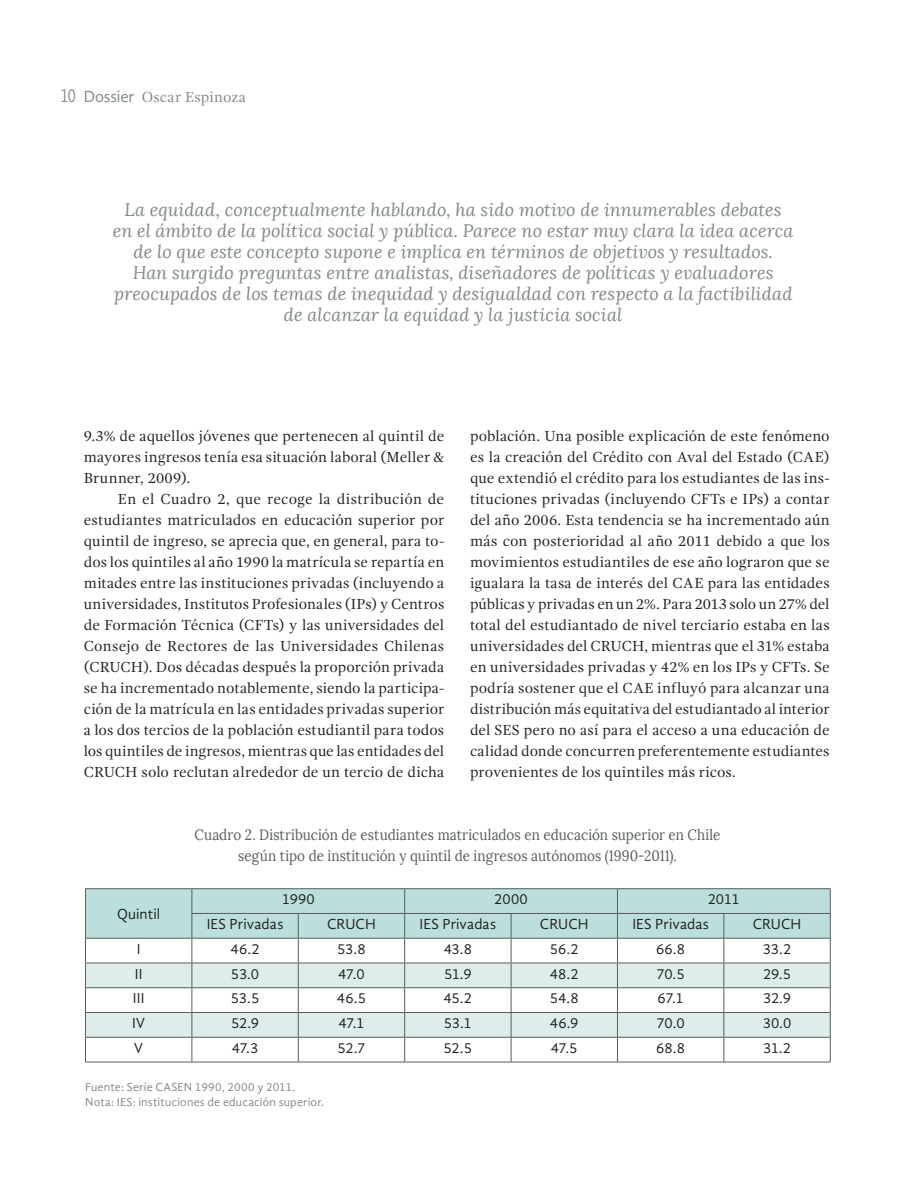
<style>
.page{position:relative;width:915px;height:1191px;background:#fff}
.page>*{position:absolute;margin:0;border:0;box-sizing:border-box;transform-origin:0 0}
.Art_-_Frase{font:italic 18px "Lora";letter-spacing:.005em;color:#818888}
.Art_-_Cuerpo_de_txt{font:15px/21px "Gandhi Serif";letter-spacing:.005em;color:#20231e;text-align:justify}
.Art_-_Tabla_centro{font:15px "Gandhi Sans";letter-spacing:-.005em;color:#20231e}
.Art_-_Titulo_de_gráf{font:15px "Lora";letter-spacing:.005em;color:#575e5c;scale:.9 1}
.Art_-_Marq_izq{font:15px "Gandhi Serif";letter-spacing:.015em;color:#818888}
.Art_-_nota_pie_gráfi{font:12px "Gandhi Sans";letter-spacing:.015em;color:#818888}
.s1{font-family:"Gandhi Sans";font-size:19.5px}
.s2{font-family:"Gandhi Sans";font-size:16.5px}
</style>
<div class="page">
<svg style="left:85px;top:888px;width:745px;height:173px"></svg>
<hr style="left:85px;top:1061px;width:107px;height:1px;background:#575e5c">
<hr style="left:192px;top:1061px;width:106px;height:1px;background:#575e5c">
<hr style="left:298px;top:1061px;width:106px;height:1px;background:#575e5c">
<hr style="left:404px;top:1061px;width:107px;height:1px;background:#575e5c">
<hr style="left:511px;top:1061px;width:106px;height:1px;background:#575e5c">
<hr style="left:617px;top:1061px;width:106px;height:1px;background:#575e5c">
<hr style="left:723px;top:1061px;width:107px;height:1px;background:#575e5c">
<p class="Art_-_Marq_izq" style="left:60px;top:88px;width:187px"><span class="s1">10</span> <span class="s2">Dossier</span> Oscar Espinoza</p>
<p class="Art_-_Frase" style="left:124px;top:198px;width:658px">La equidad, conceptualmente hablando, ha sido motivo de innumerables debates</p>
<p class="Art_-_Frase" style="left:113px;top:220px;width:682px">en el ámbito de la política social y pública. Parece no estar muy clara la idea acerca</p>
<p class="Art_-_Frase" style="left:133px;top:241px;width:640px">de lo que este concepto supone e implica en términos de objetivos y resultados.</p>
<p class="Art_-_Frase" style="left:133px;top:262px;width:642px">Han surgido preguntas entre analistas, diseñadores de políticas y evaluadores</p>
<p class="Art_-_Frase" style="left:114px;top:283px;width:680px">preocupados de los temas de inequidad y desigualdad con respecto a la factibilidad</p>
<p class="Art_-_Frase" style="left:284px;top:304px;width:340px">de alcanzar la equidad y la justicia social</p>
<p class="Art_-_Cuerpo_de_txt" style="left:84px;top:426px;width:362px">9.3% de aquellos jóvenes que pertenecen al quintil de mayores ingresos tenía esa situación laboral (Meller &amp; Brunner, 2009).</p>
<p class="Art_-_Cuerpo_de_txt" style="left:84px;top:489px;width:362px;text-indent:34px">En el Cuadro 2, que recoge la distribución de estudiantes matriculados en educación superior por quintil de ingreso, se aprecia que, en general, para to&shy;dos los quintiles al año 1990 la matrícula se repartía en mitades entre las instituciones privadas (incluyendo a universidades, Institutos Profesionales (IPs) y Centros de Formación Técnica (CFTs) y las universidades del Consejo de Rectores de las Universidades Chilenas (CRUCH). Dos décadas después la proporción privada se ha incrementado notablemente, siendo la participa&shy;ción de la matrícula en las entidades privadas superior a los dos tercios de la población estudiantil para todos los quintiles de ingresos, mientras que las entidades del CRUCH solo reclutan alrededor de un tercio de dicha</p>
<p class="Art_-_Cuerpo_de_txt" style="left:470px;top:426px;width:361px">población. Una posible explicación de este fenómeno es la creación del Crédito con Aval del Estado (CAE) que extendió el crédito para los estudiantes de las ins&shy;tituciones privadas (incluyendo CFTs e IPs) a contar del año 2006. Esta tendencia se ha incrementado aún más con posterioridad al año 2011 debido a que los movimientos estudiantiles de ese año lograron que se igualara la tasa de interés del CAE para las entidades públicas y privadas en un 2%. Para 2013 solo un 27% del total del estudiantado de nivel terciario estaba en las universidades del CRUCH, mientras que el 31% estaba en universidades privadas y 42% en los IPs y CFTs. Se podría sostener que el CAE influyó para alcanzar una distribución más equitativa del estudiantado al interior del SES pero no así para el acceso a una educación de calidad donde concurren preferentemente estudiantes provenientes de los quintiles más ricos.</p>
<p class="Art_-_Titulo_de_gráf" style="left:194px;top:826px;width:585px">Cuadro 2. Distribución de estudiantes matriculados en educación superior en Chile</p>
<p class="Art_-_Titulo_de_gráf" style="left:238px;top:847px;width:488px">según tipo de institución y quintil de ingresos autónomos (1990-2011).</p>
<p class="Art_-_Tabla_centro" style="left:117px;top:905px;width:45px">Quintil</p>
<p class="Art_-_Tabla_centro" style="left:282px;top:891px;width:34px">1990</p>
<p class="Art_-_Tabla_centro" style="left:494px;top:891px;width:35px">2000</p>
<p class="Art_-_Tabla_centro" style="left:707px;top:891px;width:33px">2011</p>
<p class="Art_-_Tabla_centro" style="left:207px;top:915px;width:78px">IES Privadas</p>
<p class="Art_-_Tabla_centro" style="left:327px;top:915px;width:50px">CRUCH</p>
<p class="Art_-_Tabla_centro" style="left:419px;top:915px;width:78px">IES Privadas</p>
<p class="Art_-_Tabla_centro" style="left:539px;top:915px;width:50px">CRUCH</p>
<p class="Art_-_Tabla_centro" style="left:632px;top:915px;width:78px">IES Privadas</p>
<p class="Art_-_Tabla_centro" style="left:752px;top:915px;width:50px">CRUCH</p>
<p class="Art_-_Tabla_centro" style="left:137px;top:940px;width:5px">I</p>
<p class="Art_-_Tabla_centro" style="left:230px;top:940px;width:31px">46.2</p>
<p class="Art_-_Tabla_centro" style="left:337px;top:940px;width:30px">53.8</p>
<p class="Art_-_Tabla_centro" style="left:443px;top:940px;width:30px">43.8</p>
<p class="Art_-_Tabla_centro" style="left:549px;top:940px;width:30px">56.2</p>
<p class="Art_-_Tabla_centro" style="left:656px;top:940px;width:30px">66.8</p>
<p class="Art_-_Tabla_centro" style="left:762px;top:940px;width:30px">33.2</p>
<p class="Art_-_Tabla_centro" style="left:135px;top:965px;width:9px">II</p>
<p class="Art_-_Tabla_centro" style="left:231px;top:965px;width:30px">53.0</p>
<p class="Art_-_Tabla_centro" style="left:338px;top:965px;width:28px">47.0</p>
<p class="Art_-_Tabla_centro" style="left:444px;top:965px;width:29px">51.9</p>
<p class="Art_-_Tabla_centro" style="left:549px;top:965px;width:31px">48.2</p>
<p class="Art_-_Tabla_centro" style="left:656px;top:965px;width:30px">70.5</p>
<p class="Art_-_Tabla_centro" style="left:762px;top:965px;width:29px">29.5</p>
<p class="Art_-_Tabla_centro" style="left:133px;top:990px;width:13px">III</p>
<p class="Art_-_Tabla_centro" style="left:231px;top:990px;width:30px">53.5</p>
<p class="Art_-_Tabla_centro" style="left:337px;top:990px;width:31px">46.5</p>
<p class="Art_-_Tabla_centro" style="left:443px;top:990px;width:30px">45.2</p>
<p class="Art_-_Tabla_centro" style="left:549px;top:990px;width:30px">54.8</p>
<p class="Art_-_Tabla_centro" style="left:657px;top:990px;width:28px">67.1</p>
<p class="Art_-_Tabla_centro" style="left:762px;top:990px;width:30px">32.9</p>
<p class="Art_-_Tabla_centro" style="left:132px;top:1014px;width:15px">IV</p>
<p class="Art_-_Tabla_centro" style="left:231px;top:1014px;width:30px">52.9</p>
<p class="Art_-_Tabla_centro" style="left:338px;top:1014px;width:28px">47.1</p>
<p class="Art_-_Tabla_centro" style="left:443px;top:1014px;width:30px">53.1</p>
<p class="Art_-_Tabla_centro" style="left:549px;top:1014px;width:30px">46.9</p>
<p class="Art_-_Tabla_centro" style="left:656px;top:1014px;width:30px">70.0</p>
<p class="Art_-_Tabla_centro" style="left:762px;top:1014px;width:30px">30.0</p>
<p class="Art_-_Tabla_centro" style="left:134px;top:1039px;width:11px">V</p>
<p class="Art_-_Tabla_centro" style="left:231px;top:1039px;width:28px">47.3</p>
<p class="Art_-_Tabla_centro" style="left:337px;top:1039px;width:30px">52.7</p>
<p class="Art_-_Tabla_centro" style="left:443px;top:1039px;width:30px">52.5</p>
<p class="Art_-_Tabla_centro" style="left:550px;top:1039px;width:28px">47.5</p>
<p class="Art_-_Tabla_centro" style="left:656px;top:1039px;width:30px">68.8</p>
<p class="Art_-_Tabla_centro" style="left:762px;top:1039px;width:29px">31.2</p>
<p class="Art_-_nota_pie_gráfi" style="left:85px;top:1079px;width:211px">Fuente: Serie CASEN 1990, 2000 y 2011.</p>
<p class="Art_-_nota_pie_gráfi" style="left:85px;top:1094px;width:240px">Nota: IES: instituciones de educación superior.</p>
</div>
